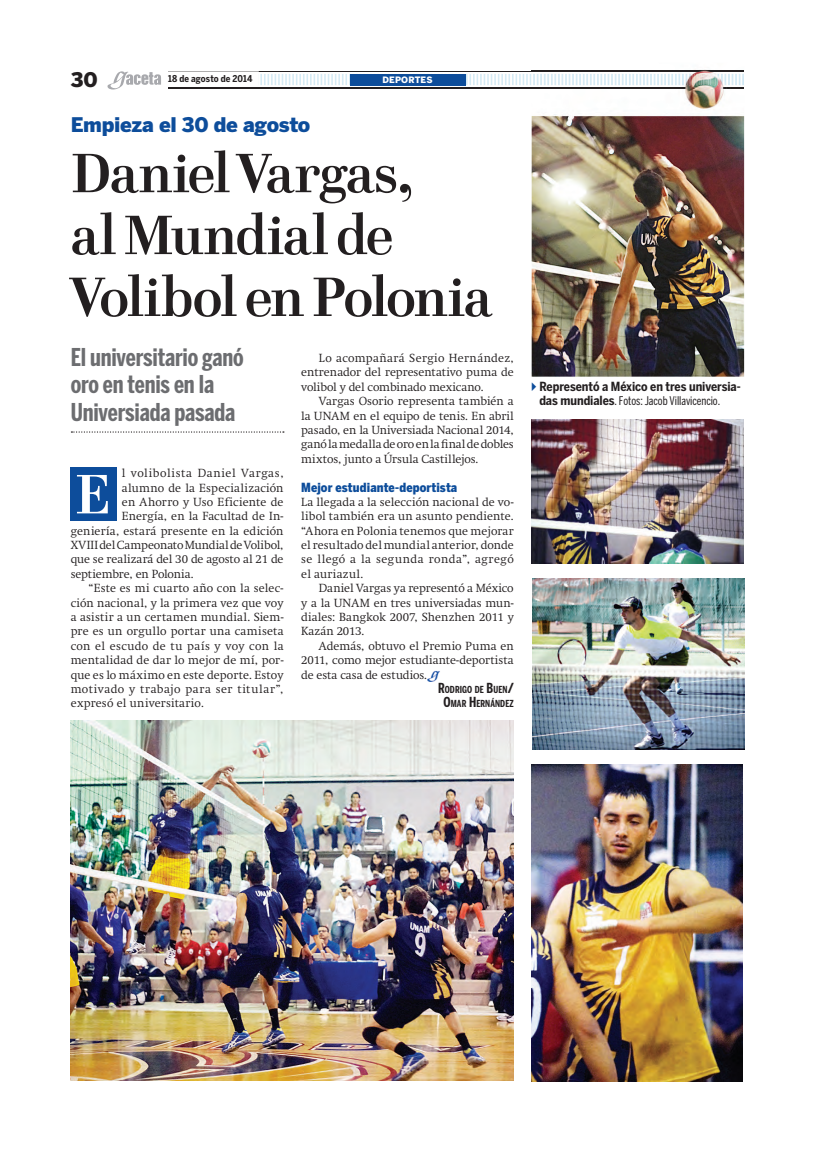
<style>
.page{position:relative;width:815px;height:1152px;background:#fff}
.page>*{position:absolute;margin:0;border:0;box-sizing:border-box;transform-origin:0 0}
.t1{font:700 56.38px "Cellini TF";color:#fff}
.t2{font:700 56.25px/61.9px "Cellini TF";letter-spacing:-.025em;color:#231f20}
.t3{font:700 extra-condensed 24.38px/27.5px "Benton Sans";letter-spacing:-.01em;color:#6c6d70}
.t4{font:900 20px "Benton Sans";letter-spacing:-.02em;color:#0d4d9b}
.t5{font:900 20px "Benton Sans";color:#231f20}
.t6{font:700 condensed 12.5px "Benton Sans";letter-spacing:-.005em;color:#231f20}
.t7{font:900 condensed 12.5px "Benton Sans";letter-spacing:.005em;color:#0d4d9b}
.t8{font:extra-condensed 11.88px "Benton Sans";letter-spacing:-.005em;color:#231f20}
.t9{font:300 11.62px/14.4px "Swift";letter-spacing:.015em;color:#231f20;text-align:justify}
.t10{font:300 11.62px "Swift";letter-spacing:-.005em;color:#231f20}
.t11{font:300 11.62px "Swift";letter-spacing:.045em;color:#231f20}
.t12{font:300 11.62px "Swift";letter-spacing:.035em;color:#231f20}
.t13{font:300 11.62px "Swift";letter-spacing:.06em;color:#231f20}
.t14{font:300 11.62px "Swift";letter-spacing:-.01em;color:#231f20}
.t15{font:700 extra-condensed 9.62px/14.4px "Benton Sans";letter-spacing:.01em;color:#231f20;text-align:center}
.t16{font:700 condensed 9.38px "Benton Sans";letter-spacing:.01em;color:#231f20}
.t17{font:900 8.75px "Benton Sans";letter-spacing:.015em;color:#fff}
.s1{font-size:13.75px}
.s2{color:#0d4d9b}
.s3{font-weight:700;font-stretch:condensed;font-size:12.5px}
</style>
<div class="page">
<svg style="left:260px;top:74px;width:271px;height:11px"></svg>
<hr style="left:168px;top:71px;width:576px;height:1px;background:#231f20">
<hr style="left:168px;top:87px;width:576px;height:1px;background:#231f20">
<svg style="left:107px;top:71px;width:54px;height:19px"></svg>
<div style="left:162px;top:71px;width:97px;height:15px;background:#fff"></div>
<div style="left:350px;top:74px;width:115px;height:11px;background:#0d4d9b"></div>
<div style="left:71px;top:467px;width:46px;height:53px;background:#0d4d9b"></div>
<svg style="left:71px;top:431px;width:213px;height:2px"></svg>
<img style="left:531px;top:764px;width:211px;height:317px">
<img style="left:71px;top:720px;width:443px;height:361px">
<img style="left:532px;top:578px;width:212px;height:171px">
<img style="left:531px;top:419px;width:213px;height:144px">
<svg style="left:428px;top:671px;width:12px;height:10px"></svg>
<img style="left:532px;top:69px;width:212px;height:308px">
<img style="left:533px;top:74px;width:211px;height:11px">
<img style="left:532px;top:71px;width:212px;height:1px">
<img style="left:532px;top:87px;width:212px;height:1px">
<h3 class="t5" style="left:71px;top:68px;width:28px">30</h3>
<p class="t16" style="left:168px;top:73px;width:86px">18 de agosto de 2014</p>
<p class="t17" style="left:383px;top:74px;width:52px">DEPORTES</p>
<h3 class="t4" style="left:71px;top:113px;width:241px">Empieza el 30 de agosto</h3>
<h2 class="t2" style="left:71px;top:141px;width:423px">Daniel Vargas,<br>al Mundial de<br>Volibol en Polonia</h2>
<h3 class="t3" style="left:71px;top:343px;width:174px">El universitario ganó oro en tenis en la<br>Universiada pasada</h3>
<p class="t13" style="left:122px;top:466px;width:163px">l volibolista Daniel Vargas,</p>
<p class="t9" style="left:122px;top:480px;width:163px">alumno de la Especialización</p>
<p class="t9" style="left:122px;top:495px;width:163px">en Ahorro y Uso Eficiente de</p>
<p class="t9" style="left:122px;top:509px;width:163px">Energía, en la Facultad de In-</p>
<p class="t9" style="left:71px;top:523px;width:214px">geniería, estará presente en la edición</p>
<p class="t10" style="left:71px;top:538px;width:214px">XVIII del Campeonato Mundial de Volibol,</p>
<p class="t10" style="left:71px;top:552px;width:214px">que se realizará del 30 de agosto al 21 de</p>
<p class="t14" style="left:71px;top:567px;width:124px">septiembre, en Polonia.</p>
<p class="t9" style="left:88px;top:581px;width:197px">“Este es mi cuarto año con la selec-</p>
<p class="t9" style="left:71px;top:595px;width:214px">ción nacional, y la primera vez que voy</p>
<p class="t9" style="left:71px;top:610px;width:214px">a asistir a un certamen mundial. Siem-</p>
<p class="t9" style="left:71px;top:624px;width:214px">pre es un orgullo portar una camiseta</p>
<p class="t12" style="left:71px;top:639px;width:214px">con el escudo de tu país y voy con la</p>
<p class="t9" style="left:71px;top:653px;width:214px">mentalidad de dar lo mejor de mí, por-</p>
<p class="t9" style="left:71px;top:667px;width:214px">que es lo máximo en este deporte. Estoy</p>
<p class="t11" style="left:71px;top:682px;width:214px">motivado y trabajo para ser titular”,</p>
<p class="t9" style="left:71px;top:696px;width:135px">expresó el universitario.</p>
<h1 class="t1" style="left:75px;top:461px;width:37px">E</h1>
<p class="t9" style="left:301px;top:351px;width:214px;text-indent:18px">Lo acompañará Sergio Hernández, entrenador del representativo puma de volibol y del combinado mexicano.</p>
<p class="t9" style="left:301px;top:394px;width:214px;text-indent:18px">Vargas Osorio representa también a la UNAM en el equipo de tenis. En abril pasado, en la Universiada Nacional 2014, ganó la medalla de oro en la final de dobles mixtos, junto a Úrsula Castillejos.</p>
<p class="t7" style="left:301px;top:479px;width:158px">Mejor estudiante-deportista</p>
<p class="t9" style="left:301px;top:495px;width:214px">La llegada a la selección nacional de vo&shy;libol también era un asunto pendiente. “Ahora en Polonia tenemos que mejorar el resultado del mundial anterior, donde se llegó a la segunda ronda”, agregó el auriazul.</p>
<p class="t9" style="left:301px;top:581px;width:214px;text-indent:18px">Daniel Vargas ya representó a México y a la UNAM en tres universiadas mun&shy;diales: Bangkok 2007, Shenzhen 2011 y Kazán 2013.</p>
<p class="t9" style="left:301px;top:638px;width:214px;text-indent:18px">Además, obtuvo el Premio Puma en 2011, como mejor estudiante-deportista de esta casa de estudios.</p>
<p class="t15" style="left:438px;top:682px;width:77px"><span class="s1">R</span>ODRIGO DE <span class="s1">B</span>UEN<span class="s1">/<br>O</span>MAR <span class="s1">H</span>ERNÁNDEZ</p>
<p class="t6" style="left:527px;top:379px;width:215px"><span class="s2">✔</span>Representó a México en tres universia-</p>
<p class="t8" style="left:539px;top:394px;width:182px"><span class="s3">das mundiales</span>. Fotos: Jacob Villavicencio.</p>
</div>
